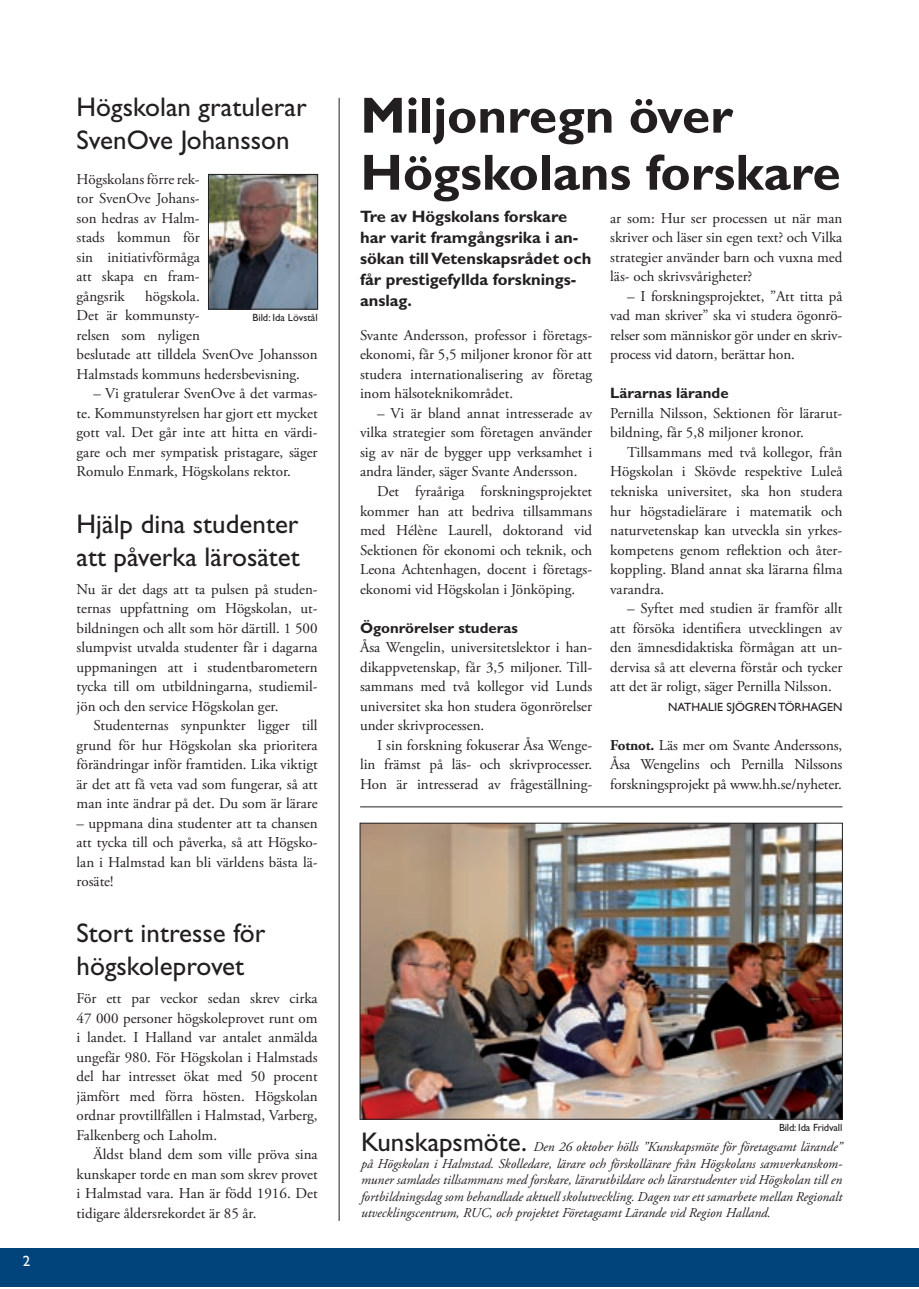
<style>
.page{position:relative;width:919px;height:1289px;background:#fff}
.page>*{position:absolute;margin:0;border:0;box-sizing:border-box;transform-origin:0 0}
.Rubrik2{font:700 51px/57px "Gill Sans Std";color:#231f20}
.Notisrubrik{font:27px "Gill Sans Std";color:#231f20}
.Ingress{font:700 16.5px/21px "Gill Sans Std";color:#231f20}
.Brödtext__indrag{font:15px/19.5px "Adobe Garamond Pro";color:#231f20;text-align:justify}
.Brödtext__ej_indrag{font:15px/19.5px "Adobe Garamond Pro";color:#231f20;text-align:justify}
.Mellanrubrik{font:700 15px "Gill Sans Std";color:#231f20}
.Brödtext__indrag-2{font:15px "Gill Sans Std";color:#fff}
.Notisrubrik-2{font:italic 13.5px/16.5px "Adobe Garamond Pro";color:#231f20;text-align:justify}
.Byline{font:12px "Gill Sans Std";color:#231f20}
.Faktatext{font:10.5px "Gill Sans Std";letter-spacing:-.015em;color:#231f20}
.Bildbyline{font:10.5px "Gill Sans Std";color:#231f20}
.s1{font-weight:700}
.s2{font-family:"Gill Sans Std";font-style:normal;font-size:27px}
</style>
<div class="page">
<div style="left:0;top:1247px;width:918px;height:39px;background:#00447b"></div>
<hr style="left:339px;top:98px;width:1px;height:1122px;background:#231f20">
<img style="left:362px;top:825px;width:478px;height:292px">
<div style="left:360px;top:823px;width:482px;height:296px;border:1px solid #231f20"></div>
<img style="left:210px;top:176px;width:106px;height:131px">
<div style="left:208px;top:174px;width:110px;height:135px;border:1px solid #231f20"></div>
<hr style="left:360px;top:806px;width:482px;height:1px;background:#231f20">
<p class="Brödtext__indrag-2" style="left:23px;top:1251px;width:9px">2</p>
<p class="Notisrubrik" style="left:77px;top:92px;width:231px">Högskolan gratulerar</p>
<p class="Notisrubrik" style="left:77px;top:125px;width:214px">SvenOve Johansson</p>
<p class="Brödtext__ej_indrag" style="left:77px;top:170px;width:125px">Högskolans förre rek&shy;tor SvenOve Johans&shy;son hedras av Halm&shy;stads kommun för sin initiativförmåga att skapa en fram&shy;gångsrik</p>
<p class="Brödtext__ej_indrag" style="left:77px;top:287px;width:242px;text-align:left;text-indent:69px">högskola.<br>Det är kommunsty-<br>relsen som nyligen<br>beslutade att tilldela SvenOve Johansson<br>Halmstads kommuns hedersbevisning.</p>
<p class="Brödtext__indrag" style="left:77px;top:384px;width:242px;text-indent:17px">– Vi gratulerar SvenOve å det varmas&shy;te. Kommunstyrelsen har gjort ett mycket gott val. Det går inte att hitta en värdi&shy;gare och mer sympatisk pristagare, säger Romulo Enmark, Högskolans rektor.</p>
<p class="Bildbyline" style="left:252px;top:311px;width:67px">Bild: Ida Lövstål</p>
<p class="Notisrubrik" style="left:77px;top:508px;width:223px">Hjälp dina studenter</p>
<p class="Notisrubrik" style="left:77px;top:541px;width:225px">att påverka lärosätet</p>
<p class="Brödtext__ej_indrag" style="left:77px;top:579px;width:242px">Nu är det dags att ta pulsen på studen&shy;ternas uppfattning om Högskolan, ut&shy;bildningen och allt som hör därtill. 1 500 slumpvist utvalda studenter får i dagarna uppmaningen att i studentbarometern tycka till om utbildningarna, studiemil&shy;jön och den service Högskolan ger.</p>
<p class="Brödtext__indrag" style="left:77px;top:716px;width:242px;text-indent:17px">Studenternas synpunkter ligger till grund för hur Högskolan ska prioritera förändringar inför framtiden. Lika viktigt är det att få veta vad som fungerar, så att man inte ändrar på det. Du som är lärare</p>
<p class="Brödtext__indrag" style="left:77px;top:813px;width:242px">– uppmana dina studenter att ta chansen att tycka till och påverka, så att Högsko&shy;lan i Halmstad kan bli världens bästa lä&shy;rosäte!</p>
<p class="Notisrubrik" style="left:77px;top:916px;width:190px">Stort intresse för</p>
<p class="Notisrubrik" style="left:77px;top:949px;width:169px">högskoleprovet</p>
<p class="Brödtext__ej_indrag" style="left:77px;top:989px;width:242px">För ett par veckor sedan skrev cirka 47 000 personer högskoleprovet runt om i landet. I Halland var antalet anmälda ungefär 980. För Högskolan i Halmstads del har intresset ökat med 50 procent jämfört med förra hösten. Högskolan ordnar provtillfällen i Halmstad, Varberg, Falkenberg och Laholm.</p>
<p class="Brödtext__indrag" style="left:77px;top:1145px;width:242px;text-indent:17px">Äldst bland dem som ville pröva sina kunskaper torde en man som skrev provet i Halmstad vara. Han är född 1916. Det tidigare åldersrekordet är 85 år.</p>
<p class="Rubrik2" style="left:360px;top:87px;width:481px">Miljonregn över<br>Högskolans forskare</p>
<p class="Ingress" style="left:360px;top:206px;width:233px">Tre av Högskolans forskare har varit framgångsrika i an&shy;sökan till Vetenskapsrådet och får prestigefyllda forsknings&shy;anslag.</p>
<p class="Brödtext__ej_indrag" style="left:360px;top:326px;width:234px">Svante Andersson, professor i företags&shy;ekonomi, får 5,5 miljoner kronor för att studera internationalisering av företag inom hälsoteknikområdet.</p>
<p class="Brödtext__indrag" style="left:360px;top:404px;width:234px;text-indent:17px">– Vi är bland annat intresserade av vilka strategier som företagen använder sig av när de bygger upp verksamhet i andra länder, säger Svante Andersson.</p>
<p class="Brödtext__indrag" style="left:360px;top:482px;width:234px;text-indent:17px">Det fyraåriga forskningsprojektet kommer han att bedriva tillsammans med Hélène Laurell, doktorand vid Sektionen för ekonomi och teknik, och Leona Achtenhagen, docent i företags&shy;ekonomi vid Högskolan i Jönköping.</p>
<p class="Mellanrubrik" style="left:360px;top:618px;width:159px">Ögonrörelser studeras</p>
<p class="Brödtext__ej_indrag" style="left:360px;top:638px;width:234px">Åsa Wengelin, universitetslektor i han&shy;dikappvetenskap, får 3,5 miljoner. Till&shy;sammans med två kollegor vid Lunds universitet ska hon studera ögonrörelser under skrivprocessen.</p>
<p class="Brödtext__indrag" style="left:360px;top:735px;width:234px;text-indent:17px">I sin forskning fokuserar Åsa Wenge&shy;lin främst på läs- och skrivprocesser.<br>Hon är intresserad av frågeställning-</p>
<p class="Brödtext__indrag" style="left:610px;top:209px;width:234px">ar som: Hur ser processen ut när man skriver och läser sin egen text? och Vilka strategier använder barn och vuxna med läs- och skrivsvårigheter?</p>
<p class="Brödtext__indrag" style="left:610px;top:287px;width:234px;text-indent:17px">– I forskningsprojektet, ”Att titta på vad man skriver” ska vi studera ögonrö&shy;relser som människor gör under en skriv&shy;process vid datorn, berättar hon.</p>
<p class="Mellanrubrik" style="left:610px;top:384px;width:120px">Lärarnas lärande</p>
<p class="Brödtext__ej_indrag" style="left:610px;top:404px;width:234px">Pernilla Nilsson, Sektionen för lärarut&shy;bildning, får 5,8 miljoner kronor.</p>
<p class="Brödtext__indrag" style="left:610px;top:443px;width:234px;text-indent:17px">Tillsammans med två kollegor, från Högskolan i Skövde respektive Luleå tekniska universitet, ska hon studera hur högstadielärare i matematik och naturvetenskap kan utveckla sin yrkes&shy;kompetens genom reflektion och åter&shy;koppling. Bland annat ska lärarna filma varandra.</p>
<p class="Brödtext__indrag" style="left:610px;top:599px;width:234px;text-indent:17px">– Syftet med studien är framför allt att försöka identifiera utvecklingen av den ämnesdidaktiska förmågan att un&shy;dervisa så att eleverna förstår och tycker att det är roligt, säger Pernilla Nilsson.</p>
<p class="Byline" style="left:668px;top:699px;width:176px">NATHALIE SJÖGREN TÖRHAGEN</p>
<p class="Brödtext__ej_indrag" style="left:610px;top:735px;width:234px"><span class="s1">Fotnot.</span> Läs mer om Svante Anderssons, Åsa Wengelins och Pernilla Nilssons forskningsprojekt på www.hh.se/nyheter.</p>
<p class="Faktatext" style="left:779px;top:1121px;width:65px">Bild: Ida Fridvall</p>
<p class="Notisrubrik-2" style="left:361px;top:1139px;width:483px"><span class="s2">Kunskapsmöte.</span> Den 26 oktober hölls ”Kunskapsmöte för företagsamt lärande” på Högskolan i Halmstad. Skolledare, lärare och förskollärare från Högskolans samverkanskom&shy;muner samlades tillsammans med forskare, lärarutbildare och lärarstudenter vid Högskolan till en fortbildningsdag som behandlade aktuell skolutveckling. Dagen var ett samarbete mellan Regionalt utvecklingscentrum, RUC, och projektet Företagsamt Lärande vid Region Halland.</p>
</div>
